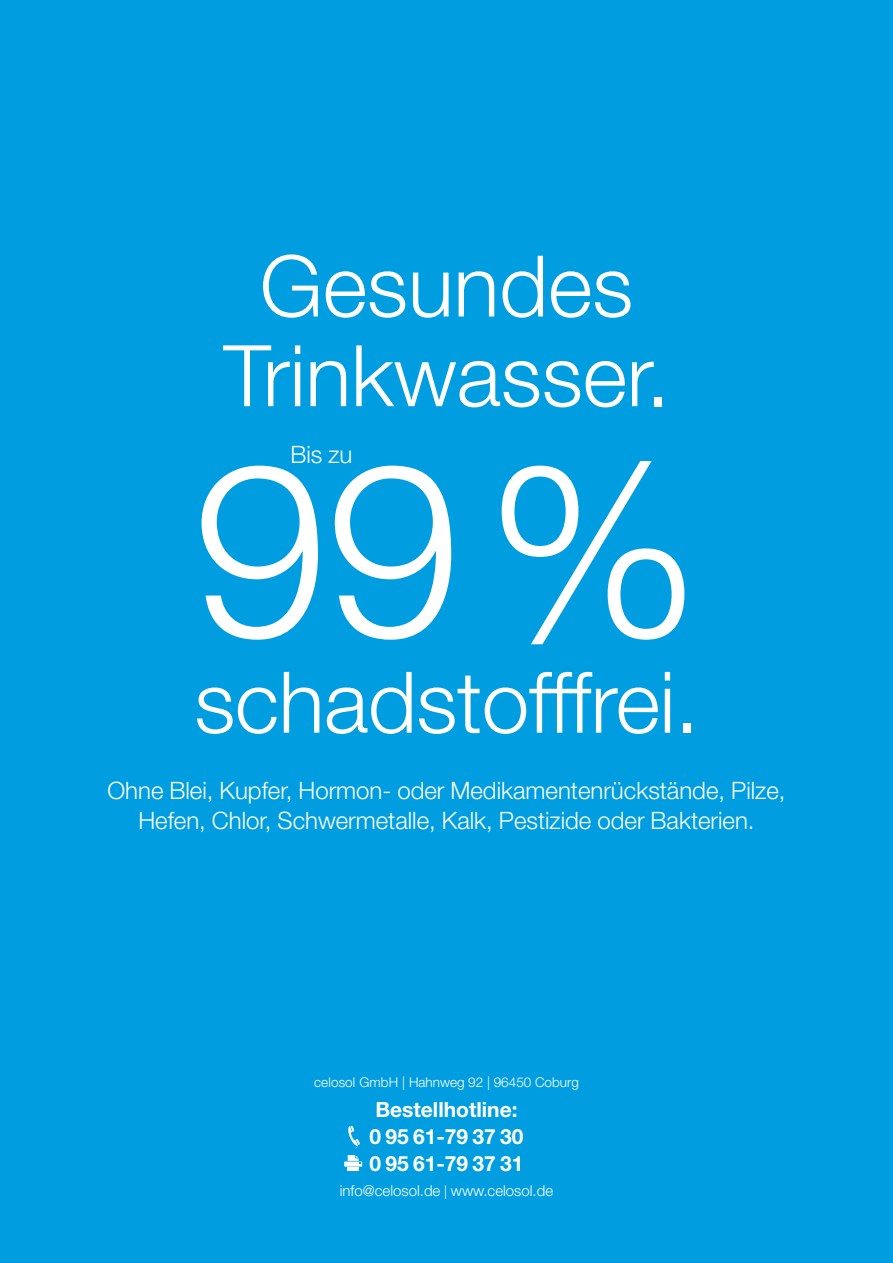
<style>
.page{position:relative;width:893px;height:1263px;background:#009ee0}
.page>*{position:absolute;margin:0;border:0;box-sizing:border-box;transform-origin:0 0}
.t1{font:300 241.35px "Helvetica Neue LT";color:#fff}
.t2{font:300 85.05px/89.7px "Helvetica Neue LT";color:#fff;text-align:center}
.t3{font:300 24px/30px "Helvetica Neue LT";color:#fff;text-align:center}
.t4{font:700 21px/27px "Helvetica Neue LT";color:#fff}
.t5{font:300 15px "Helvetica Neue LT";color:#fff}
.t6{font:300 13.5px "Helvetica Neue LT";color:#fff}
.s1{font-size:13.5px}
</style>
<div class="page">
<svg style="left:348px;top:1126px;width:12px;height:22px"></svg>
<div style="left:344px;top:1161px;width:18px;height:5px;background:#fff"></div>
<hr style="left:348px;top:1167px;width:11px;height:4px;background:#fff">
<svg style="left:348px;top:1155px;width:13px;height:9px"></svg>
<h2 class="t2" style="left:223px;top:240px;width:448px">Gesundes<br>Trinkwasser.</h2>
<p class="t3" style="left:290px;top:439px;width:63px">Bis zu</p>
<h1 class="t1" style="left:193px;top:403px;width:508px">99%</h1>
<h2 class="t2" style="left:194px;top:656px;width:506px">schadstofffrei.</h2>
<p class="t3" style="left:107px;top:775px;width:679px">Ohne Blei, Kupfer, Hormon- oder Medikamentenrückstände, Pilze,<br>Hefen, Chlor, Schwermetalle, Kalk, Pestizide oder Bakterien.</p>
<p class="t6" style="left:314px;top:1073px;width:266px">celosol GmbH | Hahnweg 92 | 96450 Coburg</p>
<p class="t4" style="left:370px;top:1095px;width:155px">Bestellhotline:<br>0 95 61-79 37 30<br>0 95 61-79 37 31</p>
<p class="t5" style="left:340px;top:1181px;width:215px">info@celosol.de <span class="s1">|</span> www.celosol.de</p>
</div>
